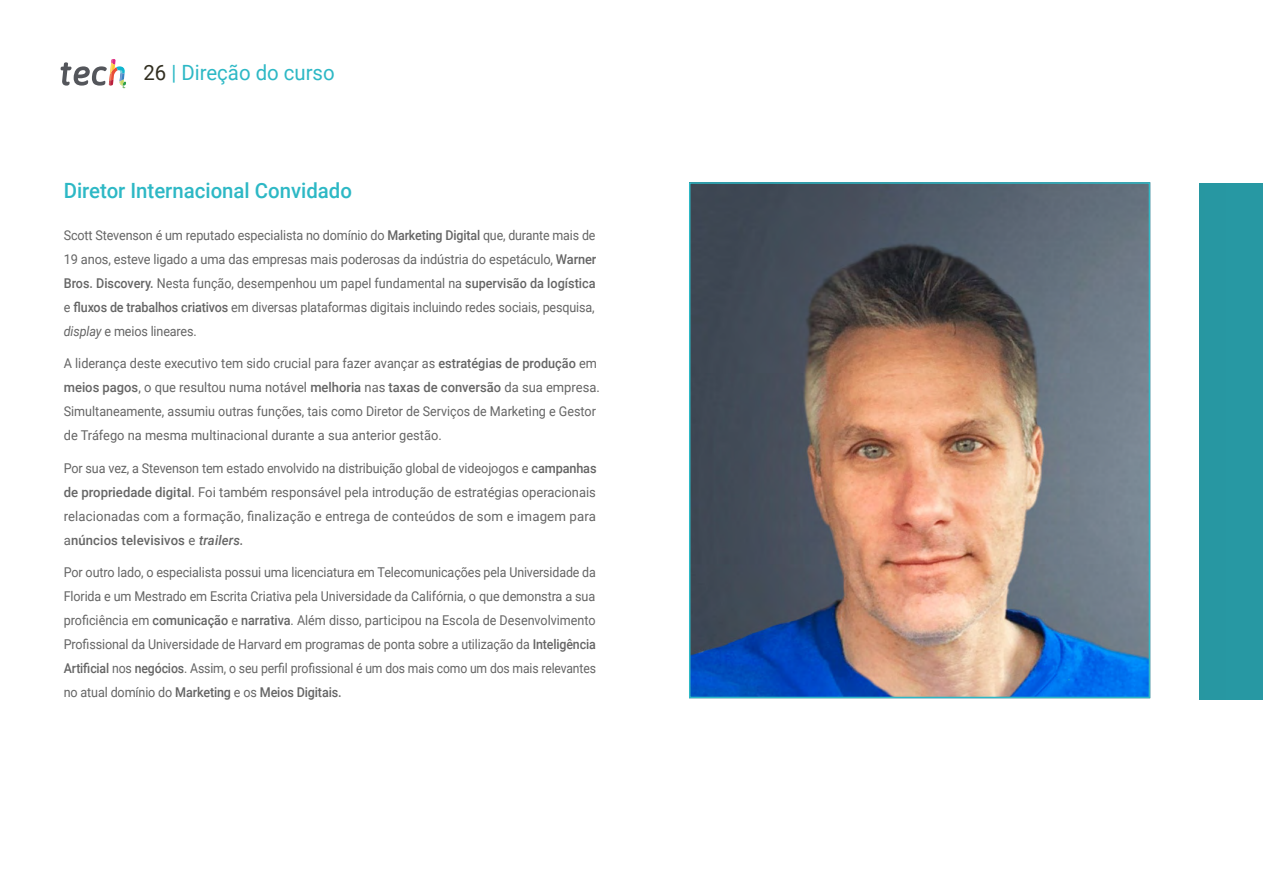
<style>
.page{position:relative;width:1263px;height:893px;background:#fff}
.page>*{position:absolute;margin:0;border:0;box-sizing:border-box;transform-origin:0 0}
.t1{font:500 21px "Roboto";color:#2db8c5}
.t2{font:21px "Roboto";color:#2db8c5}
.t3{font:13.5px/24px "Roboto";color:#656565;text-align:justify;scale:.93 1}
.t4{font:13.5px/24px "Roboto";color:#656565;scale:.94 1}
.s1{color:#312e20}
.s2{font-weight:500}
.s3{font-style:italic}
.s4{font-weight:500;font-style:italic}
</style>
<div class="page">
<div style="left:1199px;top:184px;width:64px;height:516px;background:#2798a3"></div>
<svg style="left:61px;top:59px;width:65px;height:29px"></svg>
<img style="left:692px;top:185px;width:455px;height:510px">
<div style="left:689px;top:182px;width:461px;height:516px;border:2px solid #2db8c5"></div>
<h1 class="t2" style="left:144px;top:57px;width:193px"><span class="s1">26</span> | Direção do curso</h1>
<h1 class="t1" style="left:64px;top:176px;width:290px">Diretor Internacional Convidado</h1>
<p class="t3" style="left:64px;top:222px;width:574px;text-align:left">Scott Stevenson é um reputado especialista no domínio do <span class="s2">Marketing Digital</span> que, durante mais de 19 anos, esteve ligado a uma das empresas mais poderosas da indústria do espetáculo, <span class="s2">Warner Bros. Discovery.</span> Nesta função, desempenhou um papel fundamental na <span class="s2">supervisão da logística </span>e <span class="s2">fluxos de trabalhos criativos</span> em diversas plataformas digitais incluindo redes sociais, pesquisa, <span class="s3">display</span> e meios lineares.</p>
<p class="t4" style="left:64px;top:351px;width:572px">A liderança deste executivo tem sido crucial para fazer avançar as <span class="s2">estratégias de produção</span> em <span class="s2">meios pagos</span>, o que resultou numa notável <span class="s2">melhoria</span> nas <span class="s2">taxas de conversão</span> da sua empresa.<br>Simultaneamente, assumiu outras funções, tais como Diretor de Serviços de Marketing e Gestor de Tráfego na mesma multinacional durante a sua anterior gestão.</p>
<p class="t3" style="left:64px;top:455px;width:574px">Por sua vez, a Stevenson tem estado envolvido na distribuição global de videojogos e <span class="s2">campanhas de propriedade digital</span>. Foi também responsável pela introdução de estratégias operacionais relacionadas com a formação, finalização e entrega de conteúdos de som e imagem para a<span class="s2">núncios televisivos</span> e <span class="s4">trailers.</span></p>
<p class="t3" style="left:64px;top:560px;width:574px">Por outro lado, o especialista possui uma licenciatura em Telecomunicações pela Universidade da Florida e um Mestrado em Escrita Criativa pela Universidade da Califórnia, o que demonstra a sua proficiência em <span class="s2">comunicação</span> e <span class="s2">narrativa</span>. Além disso, participou na Escola de Desenvolvimento Profissional da Universidade de Harvard em programas de ponta sobre a utilização da <span class="s2">Inteligência Artificial</span> nos <span class="s2">negócios</span>. Assim, o seu perfil profissional é um dos mais como um dos mais relevantes no atual domínio do <span class="s2">Marketing</span> e os <span class="s2">Meios Digitais.</span></p>
</div>
